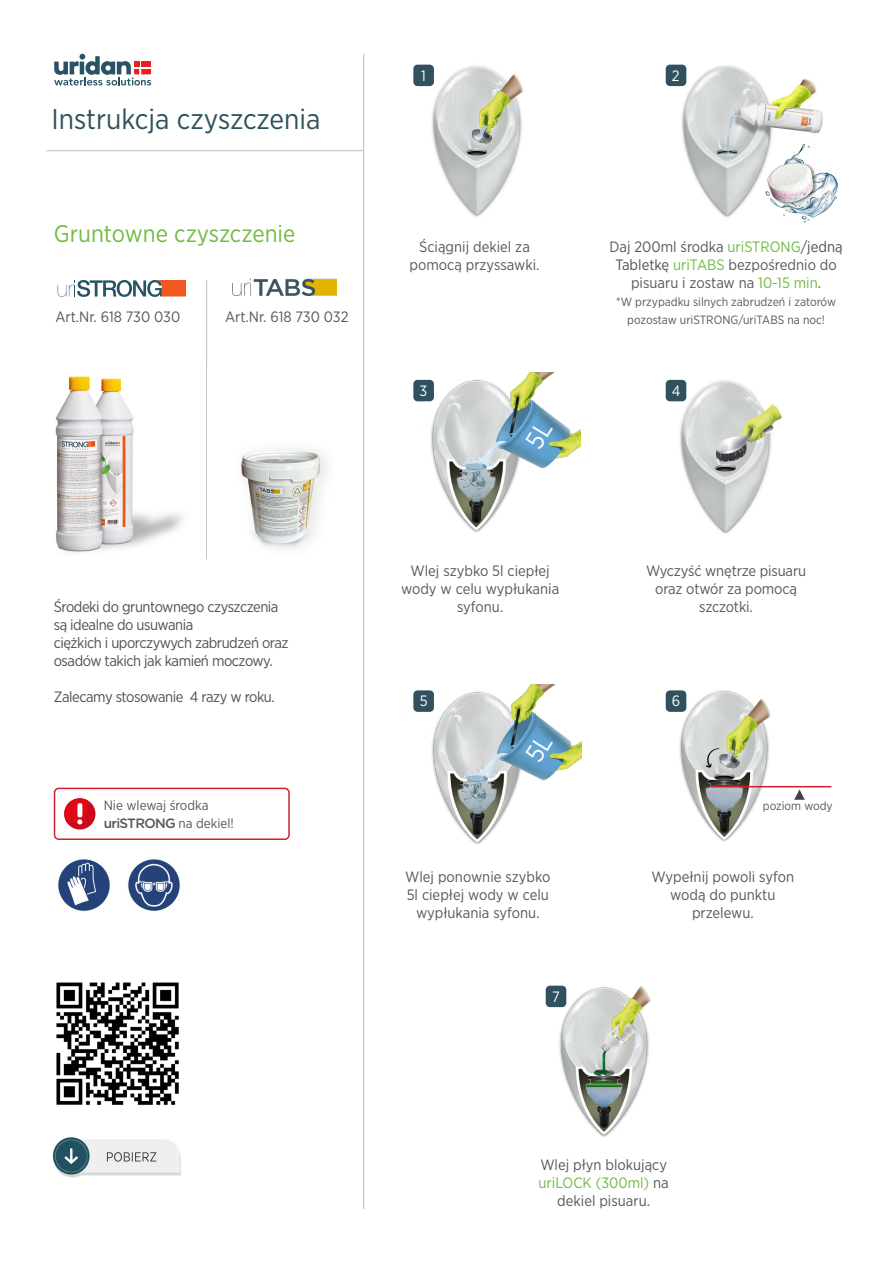
<style>
.page{position:relative;width:893px;height:1263px;background:#fff}
.page>*{position:absolute;margin:0;border:0;box-sizing:border-box;transform-origin:0 0}
.t1{font:28.5px "Gotham Narrow";color:#2d515d}
.t2{font:24px "Gotham Narrow";color:#72ba43}
.t3{font:15px/18px "Gotham Narrow";color:#57585a;text-align:center}
.t4{font:15px "Gotham Narrow";letter-spacing:-.03em;color:#4f5252}
.t5{font:15px "Gotham Narrow";color:#71ba43}
.t6{font:15px "Gotham Narrow";color:#fff}
.t7{font:500 13.5px "Gotham";letter-spacing:-.05em;color:#57585a}
.t8{font:13.5px "Gotham Narrow";color:#57585a}
.t9{font:12px/18px "Gotham Narrow";color:#57585a;text-align:center}
.s1{color:#71ba43}
.s2{color:#4f5252}
.s3{color:#70bb44}
.s4{color:#505352}
.s5{font-family:"Gotham Narrow";font-weight:400}
.s6{color:#57585a}
</style>
<div class="page">
<hr style="left:363px;top:54px;width:1px;height:1155px;background:#bcbdc0">
<img style="left:424px;top:64px;width:99px;height:153px">
<img style="left:677px;top:64px;width:146px;height:154px">
<img style="left:669px;top:379px;width:113px;height:155px">
<svg style="left:54px;top:54px;width:97px;height:31px"></svg>
<img style="left:419px;top:373px;width:161px;height:160px">
<img style="left:667px;top:690px;width:134px;height:152px">
<img style="left:431px;top:684px;width:150px;height:161px">
<img style="left:56px;top:982px;width:123px;height:123px">
<img style="left:52px;top:1137px;width:129px;height:41px">
<div style="left:64px;top:798px;width:31px;height:31px;background:#cc091c;border-radius:50%"></div>
<svg style="left:64px;top:798px;width:25px;height:26px"></svg>
<div style="left:54px;top:788px;width:236px;height:52px;border:2px solid #d0202d;border-radius:4px"></div>
<div style="left:666px;top:65px;width:20px;height:21px;background:#30515d;border-radius:4px"></div>
<div style="left:413px;top:380px;width:21px;height:21px;background:#30515d;border-radius:4px"></div>
<div style="left:666px;top:380px;width:20px;height:21px;background:#30515d;border-radius:4px"></div>
<div style="left:413px;top:690px;width:21px;height:22px;background:#30515d;border-radius:4px"></div>
<div style="left:666px;top:690px;width:20px;height:22px;background:#30515d;border-radius:4px"></div>
<div style="left:413px;top:65px;width:21px;height:21px;background:#30515d;border-radius:4px"></div>
<img style="left:547px;top:985px;width:104px;height:152px">
<div style="left:546px;top:986px;width:20px;height:21px;background:#30515d;border-radius:4px"></div>
<hr style="left:46px;top:150px;width:318px;height:1px;background:#bcbdc0">
<hr style="left:711px;top:786px;width:120px;height:1px;background:#d11f2e">
<svg style="left:794px;top:790px;width:11px;height:9px"></svg>
<img style="left:58px;top:859px;width:52px;height:52px">
<div style="left:56px;top:857px;width:56px;height:56px;border:1px solid #fff;border-radius:50%"></div>
<img style="left:128px;top:859px;width:52px;height:52px">
<div style="left:126px;top:857px;width:56px;height:56px;border:1px solid #fff;border-radius:50%"></div>
<svg style="left:58px;top:280px;width:128px;height:17px"></svg>
<img style="left:55px;top:376px;width:128px;height:177px">
<img style="left:233px;top:279px;width:103px;height:17px">
<hr style="left:206px;top:280px;width:1px;height:279px;background:#bcbdc0">
<img style="left:241px;top:449px;width:86px;height:100px">
<img style="left:758px;top:116px;width:80px;height:107px">
<svg style="left:525px;top:419px;width:28px;height:31px"></svg>
<svg style="left:525px;top:733px;width:28px;height:30px"></svg>
<p class="t1" style="left:52px;top:101px;width:270px">Instrukcja czyszczenia</p>
<p class="t2" style="left:54px;top:219px;width:243px">Gruntowne czyszczenie</p>
<p class="t3" style="left:55px;top:307px;width:127px">Art.Nr. 618 730 030</p>
<p class="t3" style="left:225px;top:307px;width:125px">Art.Nr. 618 730 032</p>
<p class="t6" style="left:421px;top:66px;width:6px">1</p>
<p class="t3" style="left:419px;top:237px;width:112px">Ściągnij dekiel za</p>
<p class="t3" style="left:410px;top:255px;width:131px">pomocą przyssawki.</p>
<p class="t6" style="left:672px;top:66px;width:9px">2</p>
<p class="t3" style="left:609px;top:237px;width:235px">Daj 200ml środka <span class="s1">uriSTRONG</span><span class="s2">/jedną<br>Tabletkę</span> <span class="s3">uriTABS</span> bezpośrednio do pisuaru i zostaw na <span class="s1">10-15 min</span>.</p>
<p class="t9" style="left:616px;top:293px;width:221px">*W przypadku silnych zabrudzeń i zatorów pozostaw uriSTRONG/uriTABS na noc!</p>
<p class="t6" style="left:420px;top:381px;width:9px">3</p>
<p class="t6" style="left:672px;top:381px;width:10px">4</p>
<p class="t4" style="left:54px;top:597px;width:226px">Środeki do gruntownego czyszczenia</p>
<p class="t4" style="left:54px;top:615px;width:141px"><span class="s4">są</span> idealne do usuwania</p>
<p class="t4" style="left:54px;top:633px;width:236px">ciężkich i uporczywych zabrudzeń oraz</p>
<p class="t4" style="left:54px;top:651px;width:220px">osadów takich jak kamień moczowy.</p>
<p class="t4" style="left:54px;top:687px;width:223px">Zalecamy stosowanie 4 razy w roku.</p>
<p class="t8" style="left:104px;top:797px;width:106px">Nie wlewaj środka</p>
<p class="t7" style="left:104px;top:814px;width:132px">uriSTRONG <span class="s5">na dekiel!</span></p>
<p class="t3" style="left:411px;top:561px;width:141px">Wlej szybko 5l ciepłej</p>
<p class="t3" style="left:401px;top:579px;width:160px">wody w celu wypłukania</p>
<p class="t3" style="left:457px;top:597px;width:48px">syfonu.</p>
<p class="t3" style="left:646px;top:561px;width:162px">Wyczyść wnętrze pisuaru</p>
<p class="t3" style="left:655px;top:579px;width:143px">oraz otwór za pomocą</p>
<p class="t3" style="left:699px;top:597px;width:55px">szczotki.</p>
<p class="t6" style="left:420px;top:692px;width:9px">5</p>
<p class="t6" style="left:672px;top:692px;width:10px">6</p>
<p class="t9" style="left:763px;top:797px;width:71px">poziom wody</p>
<p class="t3" style="left:405px;top:867px;width:147px">Wlej ponownie szybko</p>
<p class="t3" style="left:407px;top:885px;width:144px">5l ciepłej wody w celu</p>
<p class="t3" style="left:416px;top:903px;width:125px">wypłukania syfonu.</p>
<p class="t6" style="left:552px;top:987px;width:9px">7</p>
<p class="t3" style="left:652px;top:867px;width:144px">Wypełnij powoli syfon</p>
<p class="t3" style="left:670px;top:885px;width:107px">wodą do punktu</p>
<p class="t3" style="left:692px;top:903px;width:63px">przelewu.</p>
<p class="t3" style="left:540px;top:1155px;width:128px">Wlej płyn blokujący</p>
<p class="t5" style="left:539px;top:1173px;width:132px">uriLOCK (300ml) <span class="s6">na</span></p>
<p class="t3" style="left:557px;top:1191px;width:94px">dekiel pisuaru.</p>
</div>
